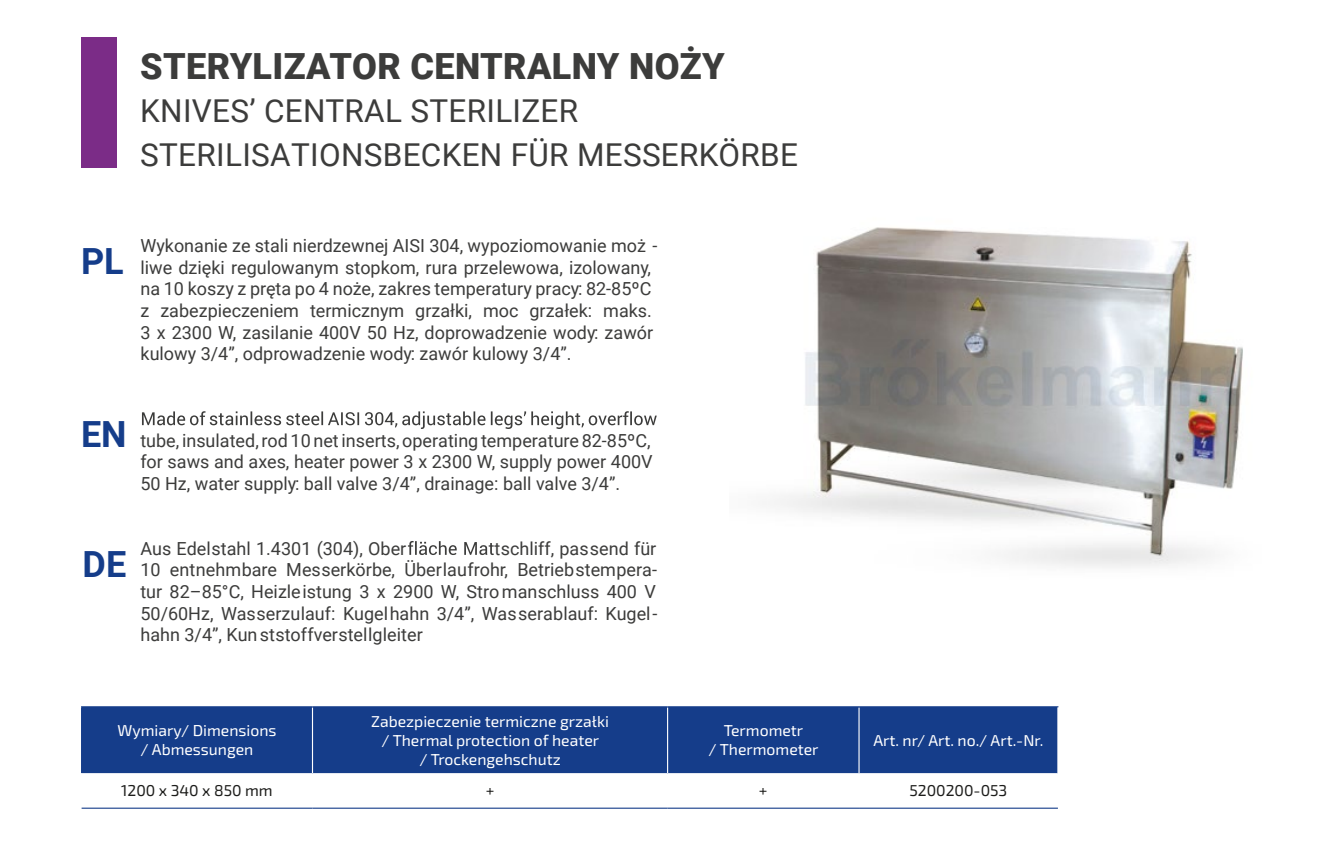
<style>
.page{position:relative;width:1340px;height:846px;background:#fff}
.page>*{position:absolute;margin:0;border:0;box-sizing:border-box;transform-origin:0 0}
.t1{font:900 36px "Roboto";letter-spacing:.01em;color:#3c3c3b}
.t2{font:700 36px "Roboto";color:#153d8a}
.t3{font:31.5px/43.2px "Roboto";letter-spacing:.01em;color:#3c3c3b}
.t4{font:18px/21.6px "Roboto";color:#3c3c3b;text-align:justify}
.t5{font:15.75px/18.9px "Exo 2";color:#fff;text-align:center}
.t6{font:15.75px "Exo 2";color:#1d1d1b}
</style>
<div class="page">
<img style="left:774px;top:227px;width:469px;height:341px">
<svg style="left:142px;top:411px;width:514px;height:18px"></svg>
<svg style="left:408px;top:541px;width:86px;height:14px"></svg>
<div style="left:81px;top:37px;width:35px;height:131px;background:#7b2c87"></div>
<div style="left:82px;top:707px;width:975px;height:65px;background:#153d8a"></div>
<hr style="left:312px;top:707px;width:1px;height:65px;background:#fff">
<hr style="left:667px;top:707px;width:1px;height:65px;background:#fff">
<hr style="left:858px;top:707px;width:1px;height:65px;background:#fff">
<hr style="left:82px;top:807px;width:230px;height:1px;background:#153d8a">
<hr style="left:312px;top:807px;width:355px;height:1px;background:#153d8a">
<hr style="left:667px;top:807px;width:192px;height:1px;background:#153d8a">
<hr style="left:859px;top:807px;width:198px;height:1px;background:#153d8a">
<hr style="left:81px;top:707px;width:1px;height:65px;background:#153d8a">
<hr style="left:81px;top:706px;width:231px;height:1px;background:#153d8a">
<hr style="left:312px;top:706px;width:355px;height:1px;background:#153d8a">
<hr style="left:667px;top:706px;width:192px;height:1px;background:#153d8a">
<hr style="left:859px;top:706px;width:199px;height:1px;background:#153d8a">
<h1 class="t1" style="left:140px;top:41px;width:586px">STERYLIZATOR CENTRALNY NOŻY</h1>
<h2 class="t3" style="left:140px;top:88px;width:659px">KNIVES’ CENTRAL STERILIZER<br>STERILISATIONSBECKEN FÜR MESSERKÖRBE</h2>
<h1 class="t2" style="left:81px;top:236px;width:44px">PL</h1>
<p class="t4" style="left:140px;top:234px;width:518px;text-align:left">Wykonanie ze stali nierdzewnej AISI 304, wypoziomowanie moż - liwe dzięki regulowanym stopkom, rura przelewowa, izolowany, na 10 koszy z pręta po 4 noże, zakres temperatury pracy: 82-85ºC z zabezpieczeniem termicznym grzałki, moc grzałek: maks.<br>3 x 2300 W, zasilanie 400V 50 Hz, doprowadzenie wody: zawór kulowy 3/4”, odprowadzenie wody: zawór kulowy 3/4”.</p>
<h1 class="t2" style="left:81px;top:408px;width:47px">EN</h1>
<p class="t4" style="left:140px;top:428px;width:514px">tube, insulated,rod 10 netinserts, operating temperature 82-85ºC, for saws and axes, heater power 3 x 2300 W, supply power 400V 50 Hz, water supply: ball valve 3/4”, drainage: ball valve 3/4”.</p>
<h1 class="t2" style="left:83px;top:538px;width:45px">DE</h1>
<p class="t4" style="left:140px;top:536px;width:267px">Aus Edelstahl 1.4301 (304), Ober</p>
<p class="t4" style="left:140px;top:536px;width:518px;text-indent:354px">tschliff, passend für 10 entnehmbare Messerkörbe, Überlaufrohr, Betriebstempera&shy;tur 82–85°C, Heizleistung 3 x 2900 W, Stro manschluss 400 V 50/60Hz, Wasserzulauf: Kugelhahn 3/4”, Wasserablauf: Kugel&shy;hahn 3/4”, Kunststoffverstellgleiter</p>
<p class="t5" style="left:118px;top:720px;width:160px">Wymiary/ Dimensions / Abmessungen</p>
<p class="t5" style="left:371px;top:711px;width:239px">Zabezpieczenie termiczne grzałki / Thermal protection of heater<br>/ Trockengehschutz</p>
<p class="t5" style="left:708px;top:720px;width:112px">Termometr<br>/ Thermometer</p>
<p class="t5" style="left:873px;top:730px;width:172px">Art. nr/ Art. no./ Art.-Nr.</p>
<p class="t6" style="left:121px;top:779px;width:153px">1200 x 340 x 850 mm</p>
<p class="t6" style="left:485px;top:779px;width:10px">+</p>
<p class="t6" style="left:759px;top:779px;width:10px">+</p>
<p class="t6" style="left:909px;top:779px;width:99px">5200200-053</p>
</div>
